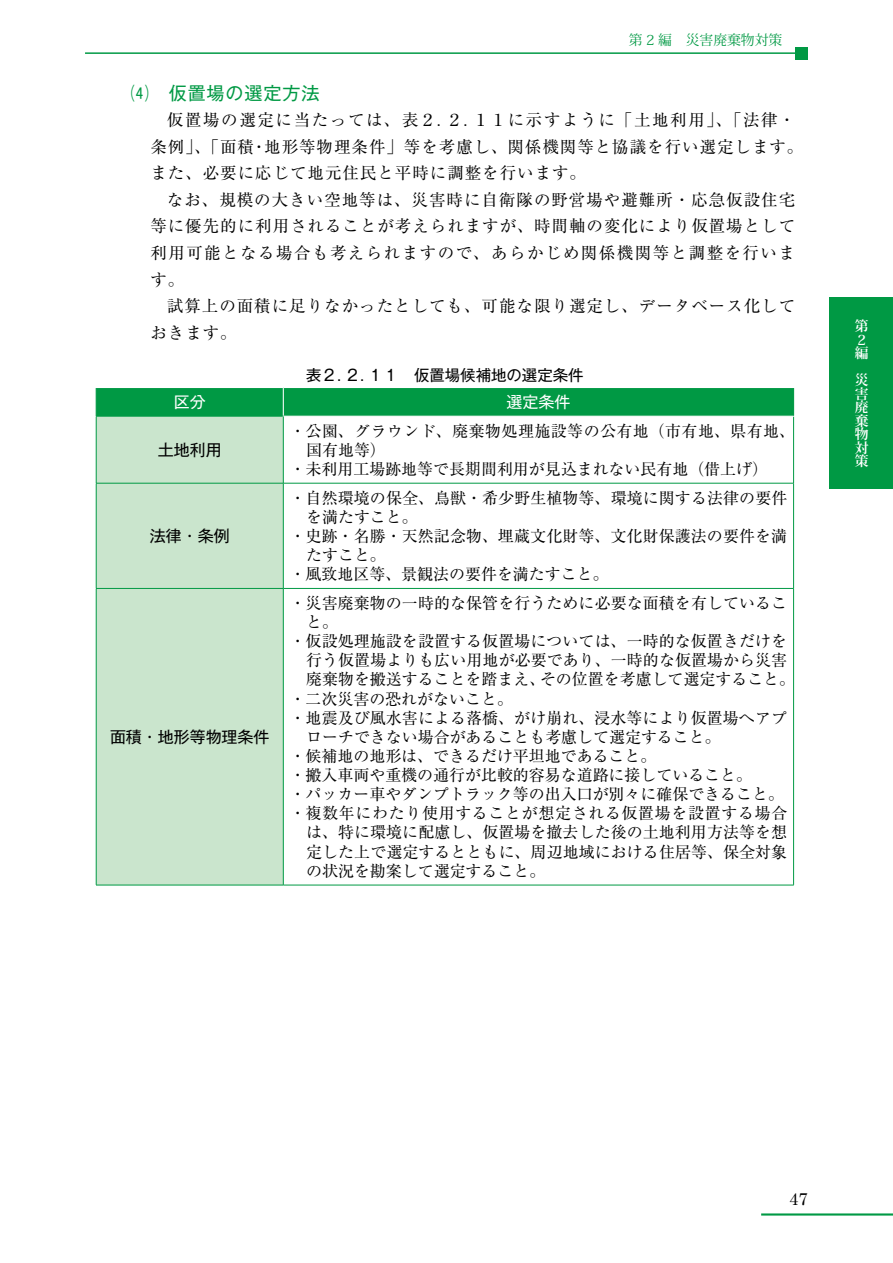
<style>
.page{position:relative;width:893px;height:1263px;background:#fff}
.page>*{position:absolute;margin:0;border:0;box-sizing:border-box;transform-origin:0 0}
.t1{font:18px "Gothic MB101 Pro";letter-spacing:.05em;color:#094}
.t2{font:16.95px "Century";color:#000}
.t3{font:16.5px/26.5px "Ryumin Pr 6";letter-spacing:.06em;color:#000}
.t4{font:15.9px "Ryumin Pr 6";letter-spacing:.005em;color:#000}
.t5{font:15.9px "Ryumin Pr 6";letter-spacing:.03em;color:#000}
.t6{font:15.9px "Ryumin Pr 6";letter-spacing:.045em;color:#000}
.t7{font:15.9px "Gothic MB101 Pro";color:#000}
.t8{font:15.9px "Gothic MB101 Pro";color:#fff}
.t9{font:15.45px "Gothic MB101 Pro";color:#000}
.t10{font:13.8px "Koz Min Pr 6 N";color:#094}
.t11{font:700 13.8px/13.5px "Koz Min Pr 6 N";color:#fff}
</style>
<div class="page">
<hr style="left:85px;top:52px;width:723px;height:2px;background:#094">
<div style="left:795px;top:47px;width:13px;height:13px;background:#094"></div>
<hr style="left:761px;top:1213px;width:132px;height:2px;background:#094">
<div style="left:829px;top:298px;width:64px;height:191px;background:#094"></div>
<div style="left:97px;top:417px;width:186px;height:468px;background:#cae5cd"></div>
<hr style="left:96px;top:885px;width:187px;height:1px;background:#094">
<hr style="left:96px;top:416px;width:188px;height:1px;background:#094">
<hr style="left:96px;top:416px;width:1px;height:67px;background:#094">
<hr style="left:283px;top:416px;width:1px;height:67px;background:#094">
<hr style="left:793px;top:417px;width:1px;height:66px;background:#094">
<hr style="left:96px;top:483px;width:187px;height:1px;background:#094">
<hr style="left:96px;top:483px;width:1px;height:105px;background:#094">
<hr style="left:283px;top:483px;width:511px;height:1px;background:#094">
<hr style="left:283px;top:483px;width:1px;height:105px;background:#094">
<hr style="left:793px;top:483px;width:1px;height:105px;background:#094">
<hr style="left:96px;top:588px;width:187px;height:1px;background:#094">
<hr style="left:96px;top:589px;width:1px;height:296px;background:#094">
<hr style="left:283px;top:588px;width:511px;height:1px;background:#094">
<hr style="left:283px;top:589px;width:1px;height:296px;background:#094">
<hr style="left:793px;top:589px;width:1px;height:296px;background:#094">
<hr style="left:283px;top:885px;width:511px;height:1px;background:#094">
<svg style="left:96px;top:387px;width:698px;height:29px;background:#0b9d4c"></svg>
<p class="t10" style="left:629px;top:33px;width:155px">第 2 編　災害廃棄物対策</p>
<p class="t1" style="left:131px;top:78px;width:190px">⑷　仮置場の選定方法</p>
<p class="t3" style="left:150px;top:106px;width:654px;text-indent:16px">仮置場の選定に当たっては、表2．2．11に示すように「土地利用」、「法律・条例」、「面積・地形等物理条件」等を考慮し、関係機関等と協議を行い選定します。また、必要に応じて地元住民と平時に調整を行います。</p>
<p class="t3" style="left:150px;top:186px;width:646px;text-align:justify;text-indent:16px">なお、規模の大きい空地等は、災害時に自衛隊の野営場や避難所・応急仮設住宅等に優先的に利用されることが考えられますが、時間軸の変化により仮置場として利用可能となる場合も考えられますので、あらかじめ関係機関等と調整を行います。</p>
<p class="t3" style="left:150px;top:292px;width:646px;text-indent:16px">試算上の面積に足りなかったとしても、可能な限り選定し、データベース化しておきます。</p>
<p class="t9" style="left:306px;top:362px;width:279px">表2．2．11　仮置場候補地の選定条件</p>
<p class="t8" style="left:174px;top:389px;width:33px">区分</p>
<p class="t8" style="left:507px;top:389px;width:65px">選定条件</p>
<p class="t7" style="left:158px;top:436px;width:65px">土地利用</p>
<p class="t5" style="left:290px;top:418px;width:507px">・公園、グラウンド、廃棄物処理施設等の公有地（市有地、県有地、</p>
<p class="t4" style="left:306px;top:437px;width:81px">国有地等）</p>
<p class="t4" style="left:290px;top:456px;width:480px">・未利用工場跡地等で長期間利用が見込まれない民有地（借上げ）</p>
<p class="t7" style="left:150px;top:523px;width:81px">法律・条例</p>
<p class="t7" style="left:110px;top:723px;width:161px">面積・地形等物理条件</p>
<p class="t4" style="left:290px;top:485px;width:499px">・自然環境の保全、鳥獣・希少野生植物等、環境に関する法律の要件</p>
<p class="t4" style="left:306px;top:504px;width:113px">を満たすこと。</p>
<p class="t4" style="left:290px;top:523px;width:499px">・史跡・名勝・天然記念物、埋蔵文化財等、文化財保護法の要件を満</p>
<p class="t4" style="left:306px;top:542px;width:81px">たすこと。</p>
<p class="t4" style="left:290px;top:562px;width:320px">・風致地区等、景観法の要件を満たすこと。</p>
<p class="t4" style="left:290px;top:590px;width:499px">・災害廃棄物の一時的な保管を行うために必要な面積を有しているこ</p>
<p class="t4" style="left:306px;top:609px;width:33px">と。</p>
<p class="t4" style="left:290px;top:629px;width:499px">・仮設処理施設を設置する仮置場については、一時的な仮置きだけを</p>
<p class="t4" style="left:306px;top:648px;width:483px">行う仮置場よりも広い用地が必要であり、一時的な仮置場から災害</p>
<p class="t4" style="left:306px;top:667px;width:490px">廃棄物を搬送することを踏まえ、その位置を考慮して選定すること。</p>
<p class="t4" style="left:290px;top:686px;width:225px">・二次災害の恐れがないこと。</p>
<p class="t4" style="left:290px;top:705px;width:499px">・地震及び風水害による落橋、がけ崩れ、浸水等により仮置場へアプ</p>
<p class="t4" style="left:306px;top:724px;width:416px">ローチできない場合があることも考慮して選定すること。</p>
<p class="t4" style="left:290px;top:743px;width:368px">・候補地の地形は、できるだけ平坦地であること。</p>
<p class="t4" style="left:290px;top:763px;width:464px">・搬入車両や重機の通行が比較的容易な道路に接していること。</p>
<p class="t4" style="left:290px;top:782px;width:496px">・パッカー車やダンプトラック等の出入口が別々に確保できること。</p>
<p class="t6" style="left:290px;top:801px;width:499px">・複数年にわたり使用することが想定される仮置場を設置する場合</p>
<p class="t4" style="left:306px;top:820px;width:482px">は、特に環境に配慮し、仮置場を撤去した後の土地利用方法等を想</p>
<p class="t4" style="left:306px;top:839px;width:482px">定した上で選定するとともに、周辺地域における住居等、保全対象</p>
<p class="t4" style="left:306px;top:858px;width:241px">の状況を勘案して選定すること。</p>
<p class="t11" style="left:855px;top:320px;width:15px">第<br>２編</p>
<p class="t11" style="left:855px;top:374px;width:15px;text-align:justify">災害廃棄物対策</p>
<p class="t2" style="left:789px;top:1185px;width:20px">47</p>
</div>
